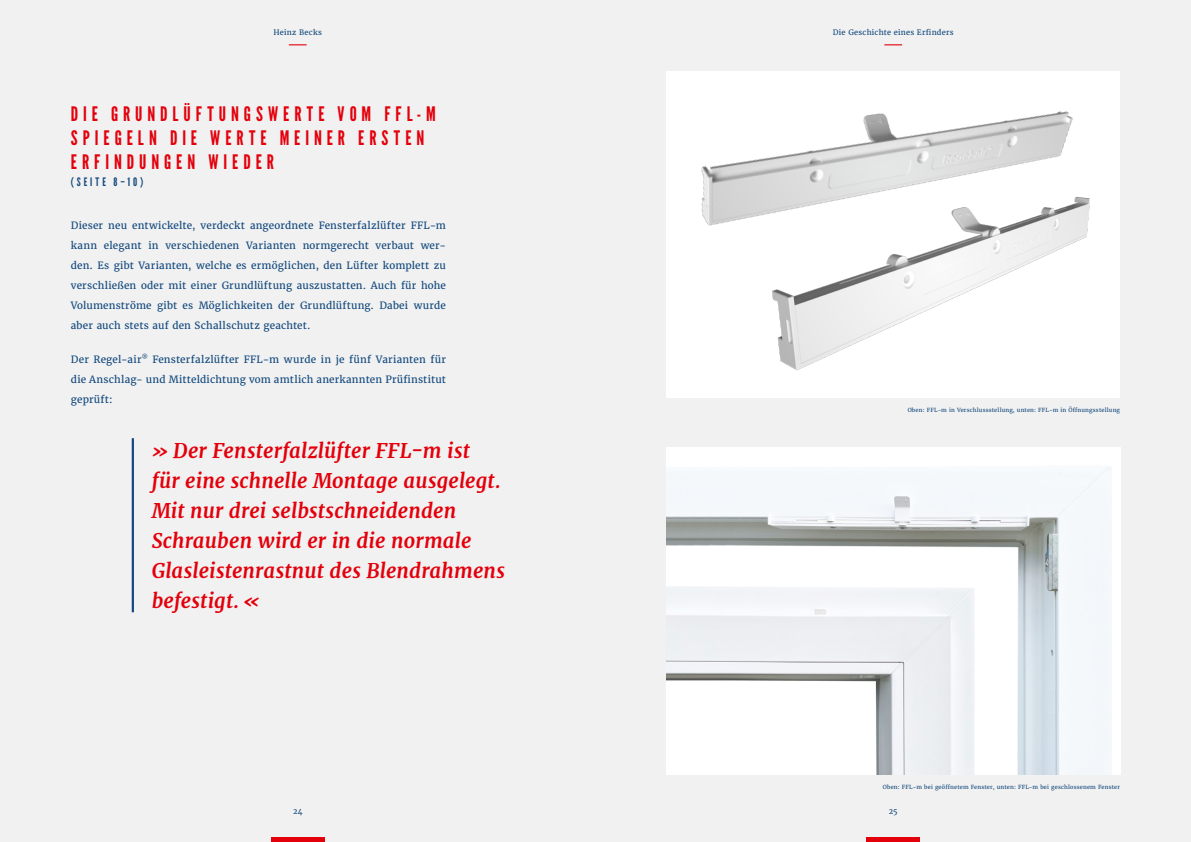
<style>
.page{position:relative;width:1191px;height:842px;background:#f1f1f1}
.page>*{position:absolute;margin:0;border:0;box-sizing:border-box;transform-origin:0 0}
.t1{font:italic 700 20px/30px "Merriweather";letter-spacing:.01em;color:#e3000b}
.t2{font:20px/24px "League Gothic";letter-spacing:.25em;color:#e3000b}
.t3{font:11.7px "League Gothic";letter-spacing:.255em;color:#13497d}
.t4{font:10px/20px "Merriweather";letter-spacing:.015em;color:#13497d;text-align:justify}
.t5{font:7.5px "Merriweather";letter-spacing:.03em;color:#13497d}
.t6{font:5.6px "Merriweather";letter-spacing:.035em;color:#13497d}
</style>
<div class="page">
<div style="left:866px;top:837px;width:53px;height:5px;background:#e3000b"></div>
<svg style="left:884px;top:44px;width:18px;height:1px"></svg>
<svg style="left:289px;top:44px;width:17px;height:1px"></svg>
<div style="left:271px;top:837px;width:53px;height:5px;background:#e3000b"></div>
<div style="left:666px;top:71px;width:454px;height:327px;background:#fff"></div>
<img style="left:701px;top:158px;width:65px;height:68px">
<img style="left:766px;top:111px;width:324px;height:260px">
<img style="left:666px;top:448px;width:454px;height:326px">
<hr style="left:132px;top:438px;width:2px;height:174px;background:#13497d">
<p class="t5" style="left:273px;top:28px;width:50px">Heinz Becks</p>
<p class="t5" style="left:833px;top:28px;width:122px">Die Geschichte eines Erfinders</p>
<h1 class="t2" style="left:71px;top:102px;width:366px">DIE GRUNDLÜFTUNGSWERTE VOM FFL-M<br>SPIEGELN DIE WERTE MEINER ERSTEN<br>ERFINDUNGEN WIEDER</h1>
<p class="t3" style="left:71px;top:175px;width:74px">(SEITE 8–10)</p>
<p class="t4" style="left:71px;top:216px;width:377px">Dieser neu entwickelte, verdeckt angeordnete Fensterfalzlüfter FFL-m kann elegant in verschiedenen Varianten normgerecht verbaut wer&shy;den. Es gibt Varianten, welche es ermöglichen, den Lüfter komplett zu verschließen oder mit einer Grundlüftung auszustatten. Auch für hohe Volumenströme gibt es Möglichkeiten der Grundlüftung. Dabei wurde aber auch stets auf den Schallschutz geachtet.</p>
<p class="t4" style="left:71px;top:349px;width:376px">Der Regel-air<sup>®</sup> Fensterfalzlüfter FFL-m wurde in je fünf Varianten für die Anschlag- und Mitteldichtung vom amtlich anerkannten Prüfinstitut geprüft:</p>
<h1 class="t1" style="left:152px;top:436px;width:355px">» Der Fensterfalzlüfter FFL-m ist<br>für eine schnelle Montage ausgelegt.<br>Mit nur drei selbstschneidenden<br>Schrauben wird er in die normale<br>Glasleistenrastnut des Blendrahmens befestigt. «</h1>
<p class="t6" style="left:907px;top:407px;width:214px">Oben: FFL-m in Verschlussstellung, unten: FFL-m in Öffnungsstellung</p>
<p class="t6" style="left:882px;top:783px;width:239px">Oben: FFL-m bei geöffnetem Fenster, unten: FFL-m bei geschlossenem Fenster</p>
<p class="t5" style="left:293px;top:806px;width:11px">24</p>
<p class="t5" style="left:889px;top:806px;width:10px">25</p>
</div>
